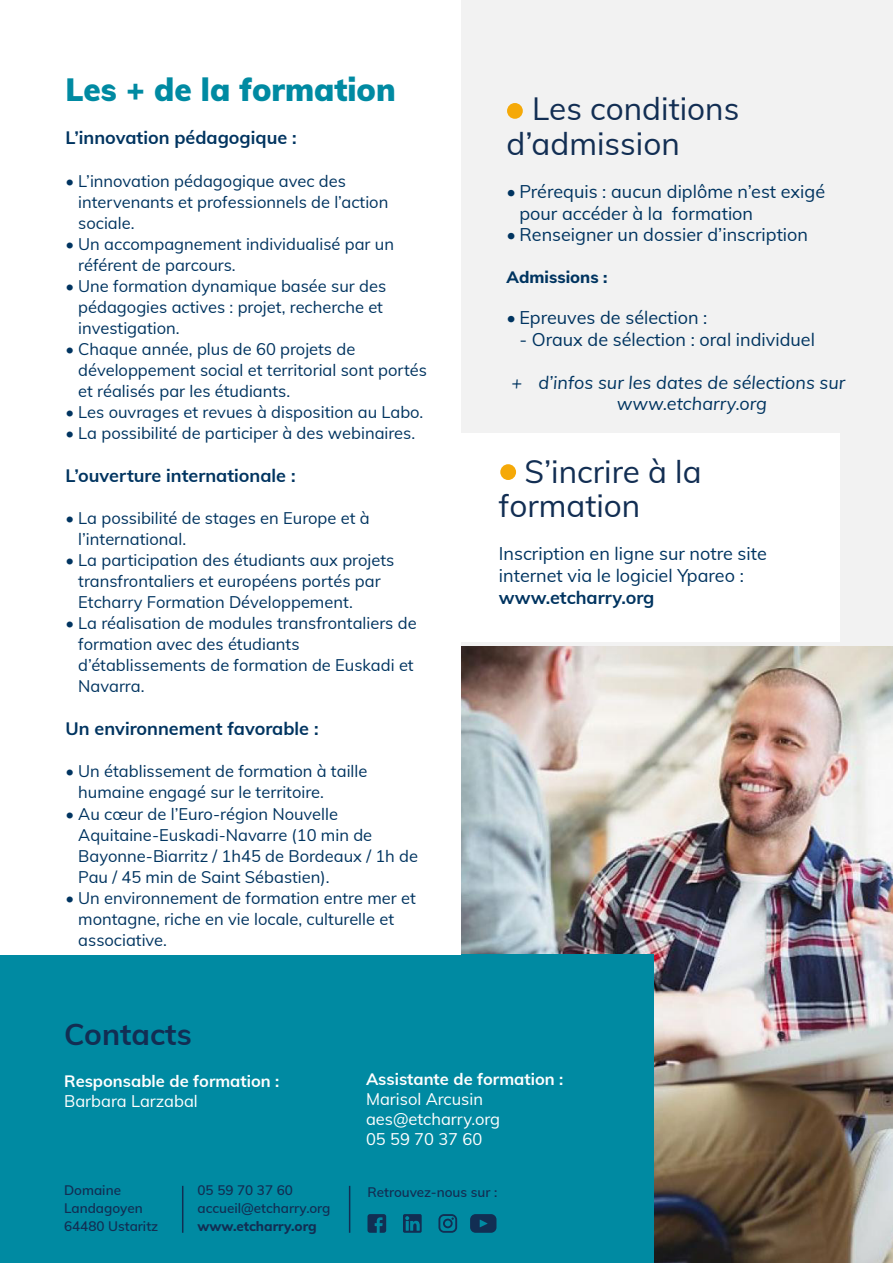
<style>
.page{position:relative;width:893px;height:1263px;background:#fff}
.page>*{position:absolute;margin:0;border:0;box-sizing:border-box;transform-origin:0 0}
.t1{font:31.5px/34.5px "Muli";color:#122e53}
.t2{font:900 31.5px "Muli";color:#008aa2}
.t3{font:700 30px "Muli";color:#122e53}
.t4{font:18px/21.6px "Muli";color:#003460}
.t5{font:700 18px "Muli";color:#003460}
.t6{font:italic 18px/21.6px "Muli";color:#003460}
.t7{font:16.5px/21px "Muli";color:#003460}
.t8{font:16.5px/19.8px "Muli";color:#fff}
.t9{font:700 16.5px "Muli";color:#fff}
.t10{font:800 16.5px "Muli";color:#003460}
.t11{font:600 13.5px/18px "Muli";color:#122e53}
.t12{font:800 13.5px "Muli";color:#122e53}
</style>
<div class="page">
<img style="left:461px;top:644px;width:432px;height:619px">
<div style="left:462px;top:0;width:431px;height:645px;background:#f2f2f2"></div>
<div style="left:507px;top:103px;width:16px;height:16px;background:#f5a908;border-radius:50%"></div>
<div style="left:460px;top:434px;width:380px;height:208px;background:#fff"></div>
<div style="left:500px;top:464px;width:16px;height:16px;background:#f5a908;border-radius:50%"></div>
<div style="left:0;top:954px;width:654px;height:309px;background:#008aa2"></div>
<hr style="left:182px;top:1186px;width:1px;height:47px;background:#122e53">
<svg style="left:438px;top:1214px;width:19px;height:19px"></svg>
<svg style="left:403px;top:1214px;width:19px;height:19px"></svg>
<svg style="left:367px;top:1214px;width:19px;height:19px"></svg>
<svg style="left:470px;top:1214px;width:26px;height:19px"></svg>
<hr style="left:349px;top:1186px;width:1px;height:47px;background:#122e53">
<h1 class="t2" style="left:65px;top:67px;width:332px">Les + de la formation</h1>
<p class="t5" style="left:65px;top:125px;width:233px">L’innovation pédagogique :</p>
<p class="t7" style="left:78px;top:170px;width:312px;text-indent:-13px">• L’innovation pédagogique avec des intervenants et professionnels de l’action sociale.</p>
<p class="t7" style="left:78px;top:233px;width:317px;text-indent:-13px">• Un accompagnement individualisé par un référent de parcours.</p>
<p class="t7" style="left:78px;top:275px;width:310px;text-indent:-13px">• Une formation dynamique basée sur des pédagogies actives : projet, recherche et investigation.</p>
<p class="t7" style="left:78px;top:338px;width:350px;text-indent:-13px">• Chaque année, plus de 60 projets de développement social et territorial sont portés et réalisés par les étudiants.</p>
<p class="t7" style="left:65px;top:401px;width:359px">• Les ouvrages et revues à disposition au Labo.</p>
<p class="t7" style="left:65px;top:422px;width:351px">• La possibilité de participer à des webinaires.</p>
<p class="t5" style="left:65px;top:462px;width:232px">L’ouverture internationale :</p>
<p class="t7" style="left:78px;top:507px;width:293px;text-indent:-13px">• La possibilité de stages en Europe et à l’international.</p>
<p class="t7" style="left:78px;top:549px;width:318px;text-indent:-13px">• La participation des étudiants aux projets transfrontaliers et européens portés par<br>Etcharry Formation Développement.</p>
<p class="t7" style="left:78px;top:612px;width:340px;text-indent:-13px">• La réalisation de modules transfrontaliers de formation avec des étudiants d’établissements de formation de Euskadi et Navarra.</p>
<p class="t5" style="left:65px;top:715px;width:255px">Un environnement favorable :</p>
<p class="t7" style="left:78px;top:760px;width:291px;text-indent:-13px">• Un établissement de formation à taille humaine engagé sur le territoire.</p>
<p class="t7" style="left:78px;top:802px;width:341px;text-indent:-13px">• Au cœur de l’Euro-région Nouvelle Aquitaine-Euskadi-Navarre (10 min de Bayonne-Biarritz / 1h45 de Bordeaux / 1h de Pau / 45 min de Saint Sébastien).</p>
<p class="t7" style="left:78px;top:886px;width:339px;text-indent:-13px">• Un environnement de formation entre mer et montagne, riche en vie locale, culturelle et associative.</p>
<h1 class="t1" style="left:507px;top:90px;width:234px;text-indent:26px">Les conditions d’admission</h1>
<p class="t4" style="left:519px;top:180px;width:307px;text-indent:-13px">• Prérequis : aucun diplôme n’est exigé pour accéder à la formation</p>
<p class="t4" style="left:507px;top:223px;width:303px">• Renseigner un dossier d’inscription</p>
<p class="t10" style="left:507px;top:265px;width:102px">Admissions :</p>
<p class="t4" style="left:507px;top:306px;width:202px">• Epreuves de sélection :</p>
<p class="t4" style="left:519px;top:327px;width:297px">- Oraux de sélection : oral individuel</p>
<p class="t6" style="left:617px;top:371px;width:230px;text-indent:-105px">+ d’infos sur les dates de sélections sur www.etcharry.org</p>
<h1 class="t1" style="left:499px;top:453px;width:204px;text-indent:26px">S’incrire à la formation</h1>
<p class="t4" style="left:499px;top:542px;width:269px">Inscription en ligne sur notre site internet via le logiciel Ypareo :</p>
<p class="t5" style="left:499px;top:584px;width:157px">www.etcharry.org</p>
<h2 class="t3" style="left:64px;top:1012px;width:129px">Contacts</h2>
<p class="t9" style="left:64px;top:1069px;width:217px">Responsable de formation :</p>
<p class="t8" style="left:64px;top:1090px;width:135px">Barbara Larzabal</p>
<p class="t9" style="left:366px;top:1067px;width:199px">Assistante de formation :</p>
<p class="t8" style="left:366px;top:1088px;width:136px">Marisol Arcusin aes@etcharry.org<br>05 59 70 37 60</p>
<p class="t11" style="left:64px;top:1180px;width:96px">Domaine<br>Landagoyen<br>64480 Ustaritz</p>
<p class="t11" style="left:367px;top:1182px;width:131px">Retrouvez-nous sur :</p>
<p class="t11" style="left:198px;top:1180px;width:134px">05 59 70 37 60 accueil@etcharry.org</p>
<p class="t12" style="left:198px;top:1216px;width:121px">www.etcharry.org</p>
</div>
